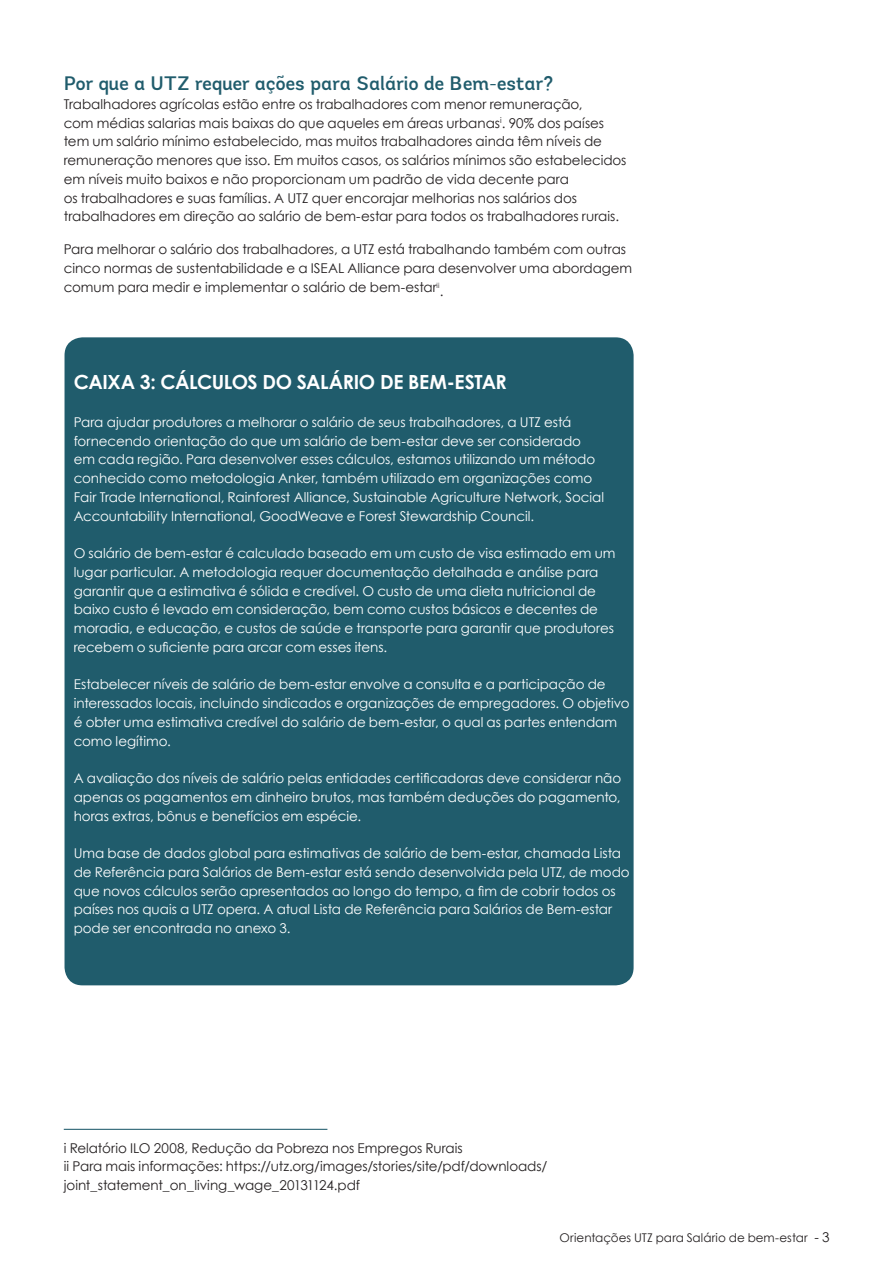
<style>
.page{position:relative;width:893px;height:1263px;background:#fff}
.page>*{position:absolute;margin:0;border:0;box-sizing:border-box;transform-origin:0 0}
.Subtitle{font:500 19.5px "Andes";letter-spacing:-.015em;color:#205c6c}
.t1{font:700 19.5px "Century Gothic";letter-spacing:-.02em;color:#fff}
.t2{font:13.5px/18.8px "Century Gothic";letter-spacing:-.005em;color:#fff}
.Footnote_text{font:13.5px/18.8px "Century Gothic";letter-spacing:-.005em;color:#231f20}
.t3{font:12px "Century Gothic";color:#231f20}
.s1{font-size:13.5px}
</style>
<div class="page">
<div style="left:65px;top:337px;width:569px;height:648px;background:#205c6c;border-radius:18px"></div>
<hr style="left:64px;top:1129px;width:263px;height:1px;background:#205c6c">
<p class="Subtitle" style="left:64px;top:71px;width:491px">Por que a UTZ requer ações para Salário de Bem-estar?</p>
<p class="Footnote_text" style="left:64px;top:94px;width:564px">Trabalhadores agrícolas estão entre os trabalhadores com menor remuneração,<br>com médias salarias mais baixas do que aqueles em áreas urbanas<sup>i</sup>. 90% dos países tem um salário mínimo estabelecido, mas muitos trabalhadores ainda têm níveis de remuneração menores que isso. Em muitos casos, os salários mínimos são estabelecidos em níveis muito baixos e não proporcionam um padrão de vida decente para<br>os trabalhadores e suas famílias. A UTZ quer encorajar melhorias nos salários dos trabalhadores em direção ao salário de bem-estar para todos os trabalhadores rurais.</p>
<p class="Footnote_text" style="left:64px;top:240px;width:570px">Para melhorar o salário dos trabalhadores, a UTZ está trabalhando também com outras cinco normas de sustentabilidade e a ISEAL Alliance para desenvolver uma abordagem comum para medir e implementar o salário de bem-estar<sup>ii</sup></p>
<p class="Footnote_text" style="left:440px;top:282px;width:5px">.</p>
<p class="t1" style="left:74px;top:367px;width:435px">CAIXA 3: CÁLCULOS DO SALÁRIO DE BEM-ESTAR</p>
<p class="t2" style="left:74px;top:412px;width:532px">Para ajudar produtores a melhorar o salário de seus trabalhadores, a UTZ está fornecendo orientação do que um salário de bem-estar deve ser considerado em cada região. Para desenvolver esses cálculos, estamos utilizando um método conhecido como metodologia Anker, também utilizado em organizações como Fair Trade International, Rainforest Alliance, Sustainable Agriculture Network, Social Accountability International, GoodWeave e Forest Stewardship Council.</p>
<p class="t2" style="left:74px;top:544px;width:543px">O salário de bem-estar é calculado baseado em um custo de visa estimado em um lugar particular. A metodologia requer documentação detalhada e análise para garantir que a estimativa é sólida e credível. O custo de uma dieta nutricional de baixo custo é levado em consideração, bem como custos básicos e decentes de moradia, e educação, e custos de saúde e transporte para garantir que produtores recebem o suficiente para arcar com esses itens.</p>
<p class="t2" style="left:74px;top:675px;width:557px">Estabelecer níveis de salário de bem-estar envolve a consulta e a participação de interessados locais, incluindo sindicados e organizações de empregadores. O objetivo é obter uma estimativa credível do salário de bem-estar, o qual as partes entendam como legítimo.</p>
<p class="t2" style="left:74px;top:769px;width:549px;text-align:justify">A avaliação dos níveis de salário pelas entidades certificadoras deve considerar não apenas os pagamentos em dinheiro brutos, mas também deduções do pagamento, horas extras, bônus e benefícios em espécie.</p>
<p class="t2" style="left:74px;top:844px;width:557px">Uma base de dados global para estimativas de salário de bem-estar, chamada Lista de Referência para Salários de Bem-estar está sendo desenvolvida pela UTZ, de modo que novos cálculos serão apresentados ao longo do tempo, a fim de cobrir todos os países nos quais a UTZ opera. A atual Lista de Referência para Salários de Bem-estar pode ser encontrada no anexo 3.</p>
<p class="Footnote_text" style="left:64px;top:1138px;width:401px">i Relatório ILO 2008, Redução da Pobreza nos Empregos Rurais</p>
<p class="Footnote_text" style="left:64px;top:1157px;width:485px">ii Para mais informações: https://utz.org/images/stories/site/pdf/downloads/ joint_statement_on_living_wage_20131124.pdf</p>
<p class="t3" style="left:560px;top:1230px;width:271px">Orientações UTZ para Salário de bem-estar <span class="s1">- 3</span></p>
</div>
